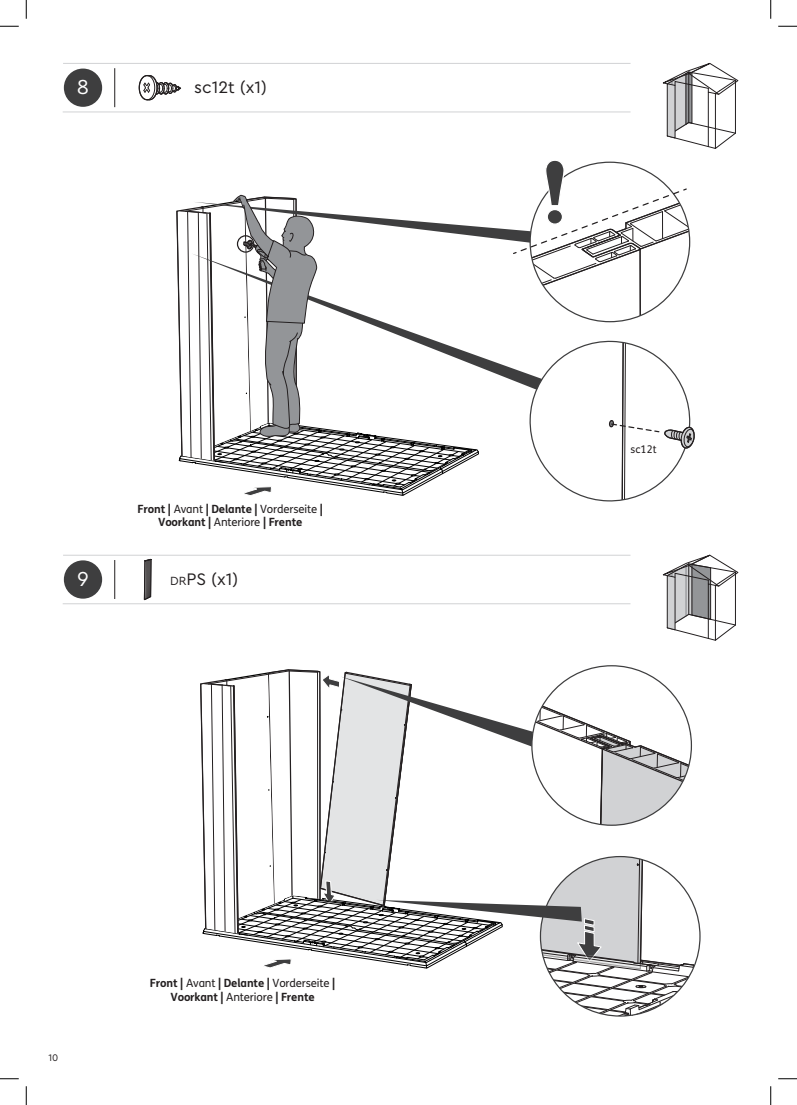
<style>
.page{position:relative;width:797px;height:1105px;background:#fff}
.page>*{position:absolute;margin:0;border:0;box-sizing:border-box;transform-origin:0 0}
.t1{font:21.25px "Cera Pro";color:#fff}
.t2{font:17.5px "Cera Pro";color:#231f20}
.t3{font:700 11.38px/13.6px "FS Me Pro";letter-spacing:-.015em;color:#231f20;text-align:center}
.t4{font:10.62px "FS Me Pro";color:#231f20}
.t5{font:10px "Cera Pro";color:#231f20}
.s1{font-weight:400}
.s2{font-size:12.38px}
</style>
<div class="page">
<svg style="left:138px;top:75px;width:43px;height:26px"></svg>
<hr style="left:114px;top:68px;width:1px;height:39px;background:#231f20">
<div style="left:64px;top:69px;width:38px;height:38px;background:#3e3e3f;border-radius:50%"></div>
<hr style="left:63px;top:112px;width:567px;height:1px;background:#d1d2d4">
<hr style="left:63px;top:63px;width:567px;height:1px;background:#d1d2d4">
<svg style="left:662px;top:62px;width:76px;height:87px"></svg>
<svg style="left:176px;top:160px;width:518px;height:342px"></svg>
<div style="left:547px;top:210px;width:15px;height:14px;background:#3e3e3f;border-radius:50%"></div>
<div style="left:546px;top:209px;width:17px;height:16px;border:1px solid #fff;border-radius:50%"></div>
<svg style="left:144px;top:559px;width:8px;height:41px"></svg>
<hr style="left:114px;top:560px;width:1px;height:39px;background:#231f20">
<div style="left:64px;top:560px;width:38px;height:39px;background:#3e3e3f;border-radius:50%"></div>
<hr style="left:63px;top:603px;width:567px;height:1px;background:#d1d2d4">
<hr style="left:63px;top:555px;width:567px;height:1px;background:#d1d2d4">
<svg style="left:662px;top:554px;width:76px;height:87px"></svg>
<svg style="left:200px;top:665px;width:501px;height:352px"></svg>
<svg style="left:0;top:25px;width:19px;height:2px"></svg>
<svg style="left:778px;top:25px;width:19px;height:2px"></svg>
<svg style="left:0;top:1078px;width:19px;height:1px"></svg>
<svg style="left:778px;top:1078px;width:19px;height:1px"></svg>
<svg style="left:25px;top:0;width:2px;height:19px"></svg>
<svg style="left:25px;top:1086px;width:2px;height:19px"></svg>
<svg style="left:770px;top:0;width:1px;height:19px"></svg>
<svg style="left:770px;top:1086px;width:1px;height:19px"></svg>
<p class="t1" style="left:77px;top:73px;width:14px">8</p>
<p class="t2" style="left:194px;top:75px;width:74px">sc12t (x1)</p>
<p class="t3" style="left:137px;top:501px;width:187px">Front | <span class="s1">Avant</span> | Delante | <span class="s1">Vorderseite</span> |<br>Voorkant | <span class="s1">Anteriore</span> | Frente</p>
<p class="t1" style="left:77px;top:564px;width:13px">9</p>
<p class="t2" style="left:170px;top:567px;width:69px"><span class="s2">DR</span>PS (x1)</p>
<p class="t5" style="left:48px;top:1050px;width:11px">10</p>
<p class="t3" style="left:150px;top:976px;width:187px">Front | <span class="s1">Avant</span> | Delante | <span class="s1">Vorderseite</span> |<br>Voorkant | <span class="s1">Anteriore</span> | Frente</p>
<p class="t4" style="left:630px;top:442px;width:28px">sc12t</p>
</div>
